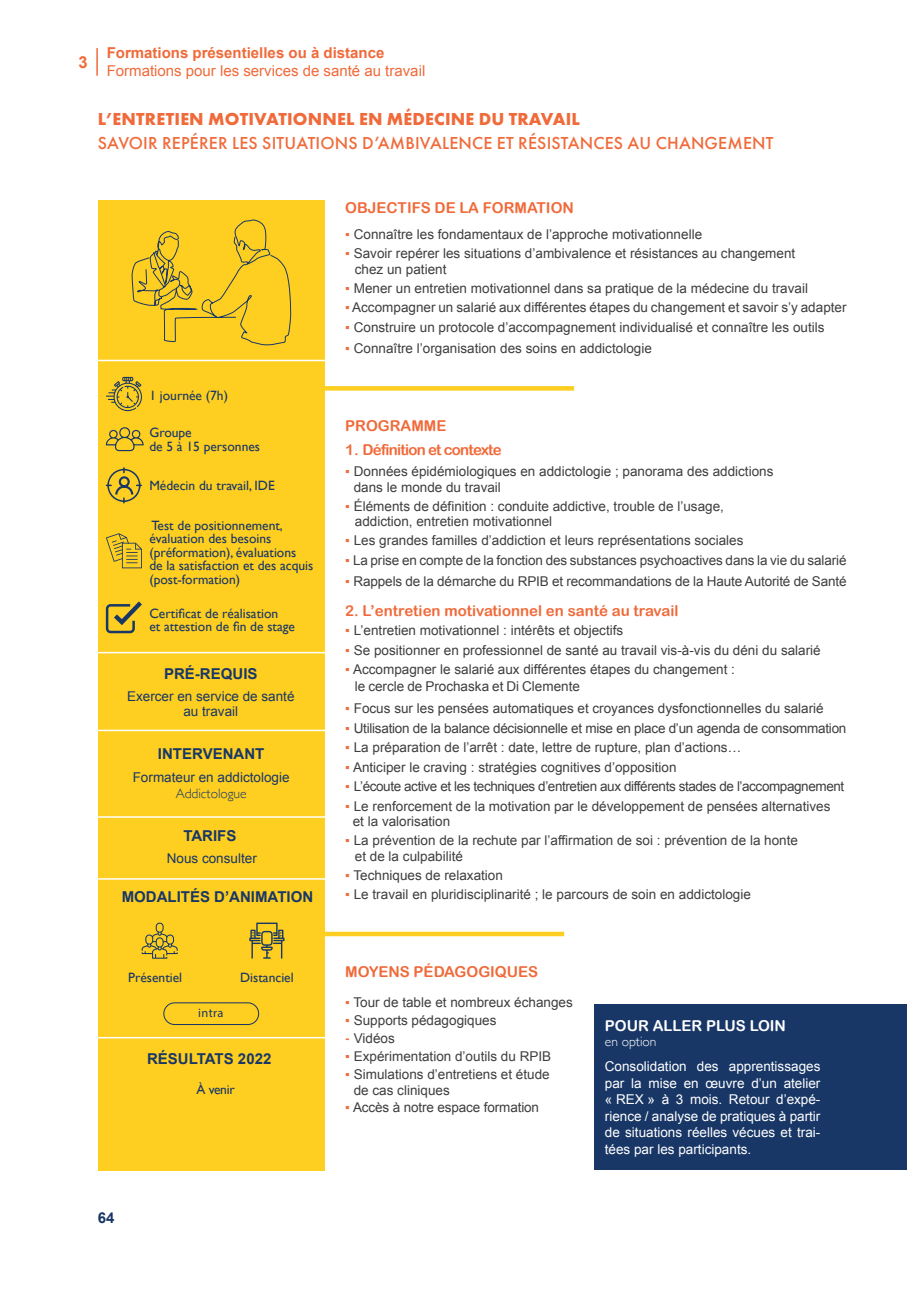
<style>
.page{position:relative;width:919px;height:1289px;background:#fff}
.page>*{position:absolute;margin:0;border:0;box-sizing:border-box;transform-origin:0 0}
.t1{font:500 18px "Futura PT";letter-spacing:.01em;color:#f06a3a}
.t2{font:700 18px "Futura PT";letter-spacing:.01em;color:#f06a3a}
.t3{font:700 16.5px "Arial";color:#f06a3a}
.t4{font:15px "Arial Rounded MT Bold";color:#f06a3a}
.t5{font:700 15px "Arial";color:#193766}
.t6{font:15px "Arial";color:#f06a3a}
.t7{font:700 15px "Arial";color:#f06a3a}
.t8{font:15px "Arial Rounded MT Bold";letter-spacing:-.05em;color:#f06a3a}
.t9{font:15px "Arial Rounded MT Bold";color:#fff}
.t10{font:13.5px "Arial";color:#3e3e3f}
.t11{font:13.5px/13.5px "Gill Sans";color:#193766}
.t12{font:13.5px/16.5px "Arial";color:#fff;text-align:justify}
.t13{font:13.5px "Arial";letter-spacing:-.03em;color:#3e3e3f}
.t14{font:13.5px "Arial";letter-spacing:-.02em;color:#3e3e3f}
.t15{font:13.5px/15px "Arial";color:#193766;text-align:center}
.t16{font:300 13.5px "Gill Sans";color:#193766}
.t17{font:300 13.5px "Gill Sans";color:#fff}
.t18{font:12.3px "Gadugi";letter-spacing:.03em;color:#193766}
.s1{color:#f06a3a}
</style>
<div class="page">
<hr style="left:96px;top:48px;width:2px;height:28px;background:#f06a3a">
<div style="left:98px;top:200px;width:227px;height:970px;background:#fece21"></div>
<svg style="left:106px;top:377px;width:36px;height:34px"></svg>
<svg style="left:106px;top:467px;width:36px;height:36px"></svg>
<svg style="left:106px;top:533px;width:36px;height:35px"></svg>
<svg style="left:106px;top:601px;width:36px;height:32px"></svg>
<svg style="left:106px;top:427px;width:38px;height:24px"></svg>
<hr style="left:88px;top:652px;width:268px;height:1px;background:#fff">
<hr style="left:88px;top:729px;width:268px;height:2px;background:#fff">
<hr style="left:88px;top:816px;width:268px;height:1px;background:#fff">
<hr style="left:88px;top:878px;width:268px;height:1px;background:#fff">
<hr style="left:88px;top:360px;width:268px;height:1px;background:#fff">
<div style="left:325px;top:931px;width:239px;height:5px;background:#fece21"></div>
<svg style="left:325px;top:386px;width:249px;height:4px"></svg>
<svg style="left:163px;top:1002px;width:96px;height:23px"></svg>
<svg style="left:132px;top:219px;width:159px;height:126px"></svg>
<div style="left:594px;top:1004px;width:312px;height:165px;background:#193766"></div>
<svg style="left:142px;top:922px;width:36px;height:36px"></svg>
<svg style="left:249px;top:922px;width:35px;height:36px"></svg>
<hr style="left:86px;top:1036px;width:268px;height:2px;background:#fff">
<p class="t3" style="left:78px;top:51px;width:11px">3</p>
<p class="t7" style="left:107px;top:43px;width:279px">Formations présentielles ou à distance</p>
<p class="t6" style="left:107px;top:61px;width:320px">Formations pour les services de santé au travail</p>
<h1 class="t2" style="left:98px;top:107px;width:484px">L’ENTRETIEN MOTIVATIONNEL EN MÉDECINE DU TRAVAIL</h1>
<h1 class="t1" style="left:98px;top:132px;width:677px">SAVOIR REPÉRER LES SITUATIONS D’AMBIVALENCE ET RÉSISTANCES AU CHANGEMENT</h1>
<p class="t11" style="left:149px;top:388px;width:80px">1 journée (7h)</p>
<p class="t11" style="left:149px;top:425px;width:112px">Groupe<br>de 5 à 15 personnes</p>
<p class="t11" style="left:149px;top:478px;width:127px">Médecin du travail, IDE</p>
<p class="t11" style="left:149px;top:518px;width:165px">Test de positionnement, évaluation des besoins (préformation), évaluations<br>de la satisfaction et des acquis (post-formation)</p>
<p class="t11" style="left:149px;top:606px;width:147px">Certificat de réalisation<br>et attestion de fin de stage</p>
<p class="t5" style="left:164px;top:663px;width:95px">PRÉ-REQUIS</p>
<p class="t15" style="left:127px;top:689px;width:169px">Exercer en service de santé au travail</p>
<p class="t5" style="left:158px;top:744px;width:108px">INTERVENANT</p>
<p class="t15" style="left:133px;top:769px;width:158px">Formateur en addictologie</p>
<p class="t16" style="left:176px;top:783px;width:73px">Addictologue</p>
<p class="t5" style="left:183px;top:825px;width:55px">TARIFS</p>
<p class="t15" style="left:167px;top:851px;width:92px">Nous consulter</p>
<p class="t5" style="left:122px;top:886px;width:193px">MODALITÉS D’ANIMATION</p>
<p class="t4" style="left:345px;top:199px;width:230px">OBJECTIFS DE LA FORMATION</p>
<p class="t10" style="left:345px;top:225px;width:358px"><span class="s1">▪</span> Connaître les fondamentaux de l’approche motivationnelle</p>
<p class="t10" style="left:345px;top:245px;width:451px"><span class="s1">▪</span> Savoir repérer les situations d’ambivalence et résistances au changement</p>
<p class="t10" style="left:345px;top:279px;width:464px"><span class="s1">▪</span> Mener un entretien motivationnel dans sa pratique de la médecine du travail</p>
<p class="t10" style="left:345px;top:299px;width:503px"><span class="s1">▪</span> Accompagner un salarié aux différentes étapes du changement et savoir s’y adapter</p>
<p class="t10" style="left:345px;top:318px;width:480px"><span class="s1">▪</span> Construire un protocole d’accompagnement individualisé et connaître les outils</p>
<p class="t10" style="left:345px;top:339px;width:308px"><span class="s1">▪</span> Connaître l’organisation des soins en addictologie</p>
<p class="t10" style="left:355px;top:260px;width:93px">chez un patient</p>
<p class="t4" style="left:345px;top:417px;width:103px">PROGRAMME</p>
<p class="t8" style="left:345px;top:441px;width:158px">1. Définition et contexte</p>
<p class="t10" style="left:345px;top:462px;width:429px"><span class="s1">▪</span> Données épidémiologiques en addictologie ; panorama des addictions</p>
<p class="t10" style="left:345px;top:497px;width:380px"><span class="s1">▪</span> Éléments de définition : conduite addictive, trouble de l’usage,</p>
<p class="t10" style="left:345px;top:531px;width:399px"><span class="s1">▪</span> Les grandes familles d’addiction et leurs représentations sociales</p>
<p class="t10" style="left:345px;top:551px;width:503px"><span class="s1">▪</span> La prise en compte de la fonction des substances psychoactives dans la vie du salarié</p>
<p class="t10" style="left:345px;top:572px;width:503px"><span class="s1">▪</span> Rappels de la démarche du RPIB et recommandations de la Haute Autorité de Santé</p>
<p class="t4" style="left:345px;top:601px;width:335px">2. L’entretien motivationnel en santé au travail</p>
<p class="t10" style="left:345px;top:621px;width:279px"><span class="s1">▪</span> L’entretien motivationnel : intérêts et objectifs</p>
<p class="t10" style="left:345px;top:641px;width:477px"><span class="s1">▪</span> Se positionner en professionnel de santé au travail vis-à-vis du déni du salarié</p>
<p class="t10" style="left:345px;top:660px;width:391px"><span class="s1">▪</span> Accompagner le salarié aux différentes étapes du changement :</p>
<p class="t10" style="left:345px;top:699px;width:480px"><span class="s1">▪</span> Focus sur les pensées automatiques et croyances dysfonctionnelles du salarié</p>
<p class="t14" style="left:345px;top:719px;width:502px"><span class="s1">▪</span> Utilisation de la balance décisionnelle et mise en place d’un agenda de consommation</p>
<p class="t10" style="left:345px;top:738px;width:397px"><span class="s1">▪</span> La préparation de l’arrêt : date, lettre de rupture, plan d’actions…</p>
<p class="t10" style="left:345px;top:758px;width:333px"><span class="s1">▪</span> Anticiper le craving : stratégies cognitives d’opposition</p>
<p class="t13" style="left:345px;top:777px;width:500px"><span class="s1">▪</span> L’écoute active et les techniques d’entretien aux différents stades de l’accompagnement</p>
<p class="t10" style="left:345px;top:797px;width:487px"><span class="s1">▪</span> Le renforcement de la motivation par le développement de pensées alternatives</p>
<p class="t10" style="left:345px;top:831px;width:454px"><span class="s1">▪</span> La prévention de la rechute par l’affirmation de soi : prévention de la honte</p>
<p class="t10" style="left:345px;top:866px;width:159px"><span class="s1">▪</span> Techniques de relaxation</p>
<p class="t10" style="left:345px;top:885px;width:407px"><span class="s1">▪</span> Le travail en pluridisciplinarité ; le parcours de soin en addictologie</p>
<p class="t10" style="left:354px;top:478px;width:149px">dans le monde du travail</p>
<p class="t10" style="left:355px;top:512px;width:199px">addiction, entretien motivationnel</p>
<p class="t10" style="left:355px;top:677px;width:226px">le cercle de Prochaska et Di Clemente</p>
<p class="t10" style="left:353px;top:812px;width:99px">et la valorisation</p>
<p class="t10" style="left:355px;top:847px;width:110px">et de la culpabilité</p>
<p class="t11" style="left:128px;top:970px;width:55px">Présentiel</p>
<p class="t11" style="left:240px;top:970px;width:55px">Distanciel</p>
<p class="t18" style="left:198px;top:1005px;width:27px">intra</p>
<p class="t5" style="left:147px;top:1048px;width:126px">RÉSULTATS 2022</p>
<p class="t11" style="left:196px;top:1082px;width:40px">À venir</p>
<p class="t5" style="left:98px;top:1208px;width:18px">64</p>
<p class="t4" style="left:345px;top:963px;width:194px">MOYENS PÉDAGOGIQUES</p>
<p class="t10" style="left:345px;top:993px;width:229px"><span class="s1">▪</span> Tour de table et nombreux échanges</p>
<p class="t10" style="left:345px;top:1011px;width:153px"><span class="s1">▪</span> Supports pédagogiques</p>
<p class="t10" style="left:345px;top:1029px;width:51px"><span class="s1">▪</span> Vidéos</p>
<p class="t10" style="left:345px;top:1047px;width:207px"><span class="s1">▪</span> Expérimentation d’outils du RPIB</p>
<p class="t10" style="left:345px;top:1065px;width:206px"><span class="s1">▪</span> Simulations d’entretiens et étude</p>
<p class="t10" style="left:345px;top:1098px;width:195px"><span class="s1">▪</span> Accès à notre espace formation</p>
<p class="t10" style="left:354px;top:1080px;width:98px">de cas cliniques</p>
<p class="t9" style="left:604px;top:1016px;width:183px">POUR ALLER PLUS LOIN</p>
<p class="t17" style="left:604px;top:1030px;width:53px">en option</p>
<p class="t12" style="left:604px;top:1058px;width:217px">Consolidation des apprentissages par la mise en œuvre d’un atelier « REX » à 3 mois. Retour d’expé&shy;rience / analyse de pratiques à partir de situations réelles vécues et trai&shy;tées par les participants.</p>
</div>
